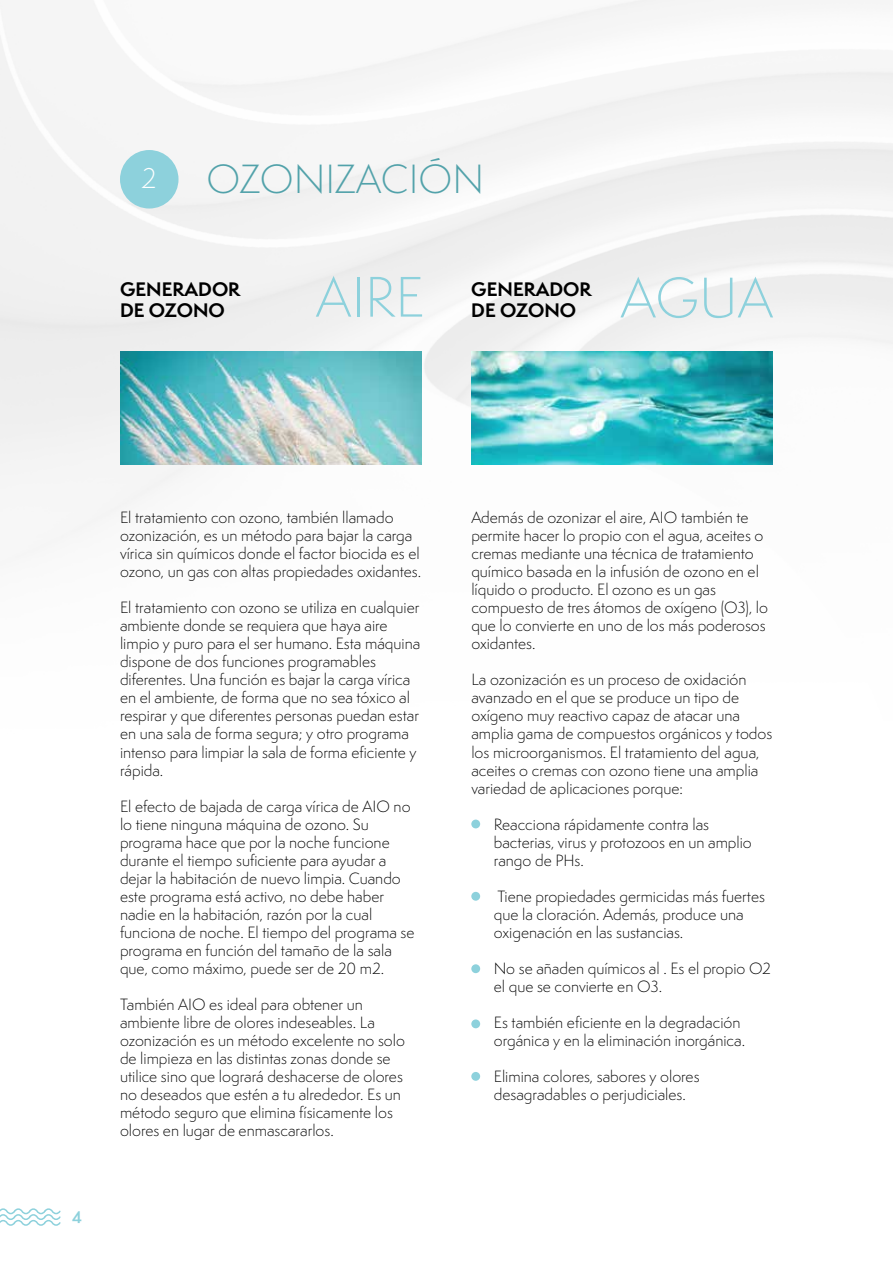
<style>
.page{position:relative;width:893px;height:1263px;background:#fff}
.page>*{position:absolute;margin:0;border:0;box-sizing:border-box;transform-origin:0 0}
.t1{font:300 52.5px "Semplicita Pro";color:#8dd1dc}
.t2{font:300 37.5px "Semplicita Pro";color:#52a2aa}
.t3{font:300 26.4px "Semplicita Pro";color:#fff}
.t4{font:700 18px/21.6px "Semplicita Pro";color:#000}
.t5{font:300 15px/18px "Semplicita Pro";color:#000}
.t6{font:700 15px "Semplicita Pro";color:#8dd1dc}
</style>
<div class="page">
<img style="left:0;top:0;width:893px;height:1077px">
<div style="left:120px;top:150px;width:58px;height:58px;background:#8dd1dc;border-radius:50%"></div>
<div style="left:471px;top:819px;width:9px;height:9px;background:#8dd1dc;border-radius:50%"></div>
<div style="left:471px;top:892px;width:9px;height:9px;background:#8dd1dc;border-radius:50%"></div>
<div style="left:471px;top:964px;width:9px;height:9px;background:#8dd1dc;border-radius:50%"></div>
<div style="left:471px;top:1019px;width:9px;height:9px;background:#8dd1dc;border-radius:50%"></div>
<div style="left:471px;top:1072px;width:9px;height:9px;background:#8dd1dc;border-radius:50%"></div>
<img style="left:120px;top:351px;width:302px;height:113px">
<img style="left:471px;top:351px;width:302px;height:113px">
<svg style="left:0;top:1208px;width:61px;height:18px"></svg>
<h3 class="t3" style="left:141px;top:161px;width:17px">2</h3>
<h2 class="t2" style="left:206px;top:154px;width:279px">OZONIZACIÓN</h2>
<h1 class="t1" style="left:316px;top:262px;width:109px">AIRE</h1>
<p class="t4" style="left:120px;top:278px;width:122px">GENERADOR<br>DE OZONO</p>
<p class="t4" style="left:471px;top:278px;width:122px">GENERADOR<br>DE OZONO</p>
<h1 class="t1" style="left:621px;top:263px;width:154px">AGUA</h1>
<p class="t6" style="left:72px;top:1206px;width:11px">4</p>
<p class="t5" style="left:120px;top:509px;width:303px">El tratamiento con ozono, también llamado ozonización, es un método para bajar la carga vírica sin químicos donde el factor biocida es el ozono, un gas con altas propiedades oxidantes.</p>
<p class="t5" style="left:120px;top:599px;width:302px">El tratamiento con ozono se utiliza en cualquier ambiente donde se requiera que haya aire limpio y puro para el ser humano. Esta máquina dispone de dos funciones programables diferentes. Una función es bajar la carga vírica en el ambiente, de forma que no sea tóxico al respirar y que diferentes personas puedan estar en una sala de forma segura; y otro programa intenso para limpiar la sala de forma eficiente y rápida.</p>
<p class="t5" style="left:120px;top:797px;width:296px">El efecto de bajada de carga vírica de AIO no lo tiene ninguna máquina de ozono. Su programa hace que por la noche funcione durante el tiempo suficiente para ayudar a dejar la habitación de nuevo limpia. Cuando este programa está activo, no debe haber nadie en la habitación, razón por la cual funciona de noche. El tiempo del programa se programa en función del tamaño de la sala que, como máximo, puede ser de 20 m2.</p>
<p class="t5" style="left:120px;top:995px;width:286px">También AIO es ideal para obtener un ambiente libre de olores indeseables. La ozonización es un método excelente no solo de limpieza en las distintas zonas donde se utilice sino que logrará deshacerse de olores no deseados que estén a tu alrededor. Es un método seguro que elimina físicamente los olores en lugar de enmascararlos.</p>
<p class="t5" style="left:471px;top:509px;width:298px">Además de ozonizar el aire, AIO también te permite hacer lo propio con el agua, aceites o cremas mediante una técnica de tratamiento químico basada en la infusión de ozono en el líquido o producto. El ozono es un gas compuesto de tres átomos de oxígeno (O3), lo que lo convierte en uno de los más poderosos oxidantes.</p>
<p class="t5" style="left:471px;top:671px;width:302px">La ozonización es un proceso de oxidación avanzado en el que se produce un tipo de oxígeno muy reactivo capaz de atacar una amplia gama de compuestos orgánicos y todos los microorganismos. El tratamiento del agua, aceites o cremas con ozono tiene una amplia variedad de aplicaciones porque:</p>
<p class="t5" style="left:494px;top:815px;width:259px">Reacciona rápidamente contra las bacterias, virus y protozoos en un amplio rango de PHs.</p>
<p class="t5" style="left:494px;top:887px;width:273px">Tiene propiedades germicidas más fuertes que la cloración. Además, produce una oxigenación en las sustancias.</p>
<p class="t5" style="left:494px;top:959px;width:279px">No se añaden químicos al . Es el propio O2 el que se convierte en O3.</p>
<p class="t5" style="left:494px;top:1013px;width:253px">Es también eficiente en la degradación orgánica y en la eliminación inorgánica.</p>
<p class="t5" style="left:494px;top:1067px;width:207px">Elimina colores, sabores y olores desagradables o perjudiciales.</p>
</div>
